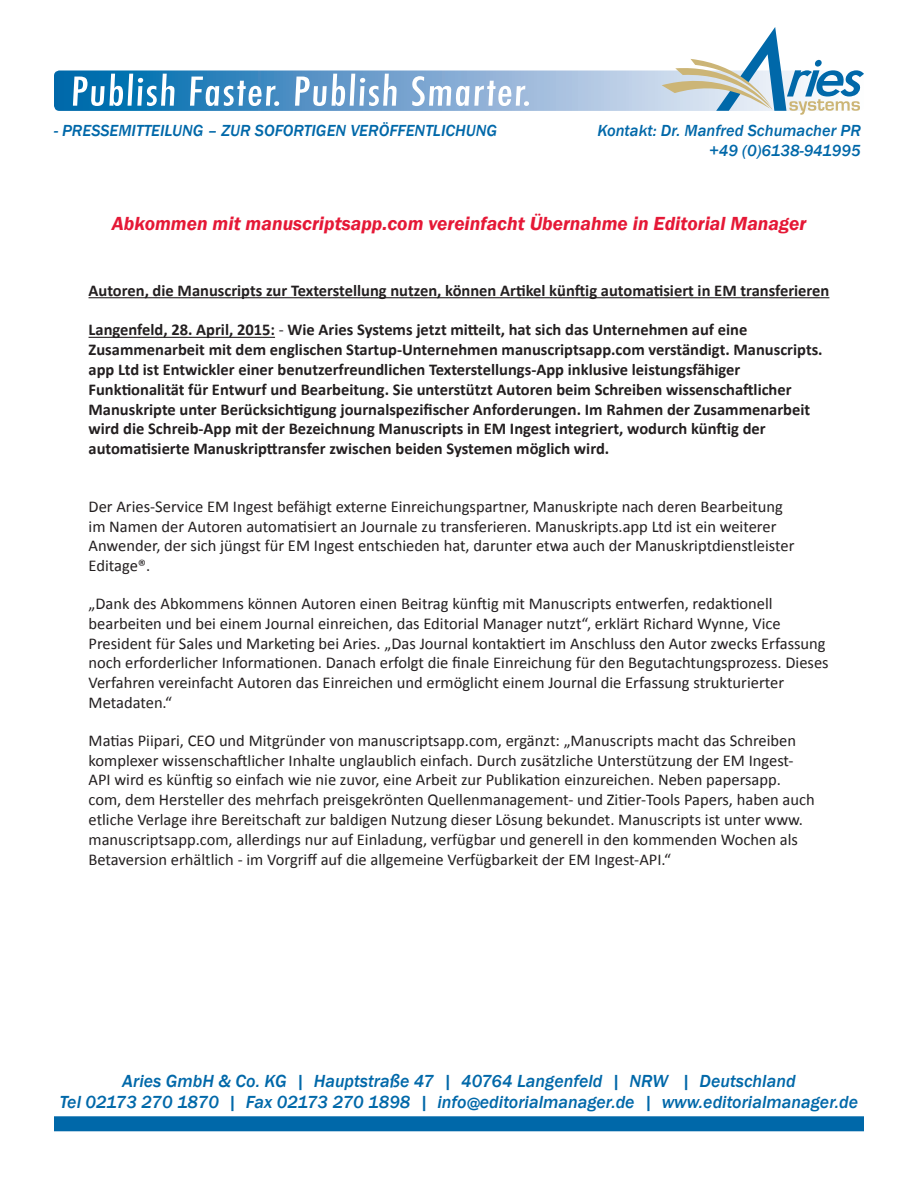
<style>
.page{position:relative;width:918px;height:1188px;background:#fff}
.page>*{position:absolute;margin:0;border:0;box-sizing:border-box;transform-origin:0 0}
.t1{font:italic 600 19.5px "Franklin Gothic";color:#e51836}
.t2{font:italic 500 18px "Franklin Gothic";color:#0068a9}
.t3{font:16.5px/19.8px "Calibri";color:#231f20}
.t4{font:700 16.5px/19.8px "Calibri";color:#231f20}
.t5{font:italic 500 16.5px "Franklin Gothic";color:#0068a9}
.s1{font-weight:400}
</style>
<div class="page">
<hr style="left:89px;top:297px;width:740px;height:1px;background:#231f20">
<hr style="left:89px;top:337px;width:186px;height:1px;background:#231f20">
<svg style="left:54px;top:27px;width:810px;height:88px"></svg>
<div style="left:54px;top:1116px;width:810px;height:15px;background:#0068a9"></div>
<p class="t5" style="left:54px;top:120px;width:445px">- PRESSEMITTEILUNG – ZUR SOFORTIGEN VERÖFFENTLICHUNG</p>
<p class="t5" style="left:597px;top:120px;width:265px">Kontakt: Dr. Manfred Schumacher PR</p>
<p class="t5" style="left:709px;top:140px;width:153px">+49 (0)6138-941995</p>
<p class="t1" style="left:112px;top:211px;width:696px">Abkommen mit manuscriptsapp.com vereinfacht Übernahme in Editorial Manager</p>
<p class="t4" style="left:89px;top:280px;width:742px">Autoren, die Manuscripts zur Texterstellung nutzen, können Artikel künftig automatisiert in EM transferieren</p>
<p class="t4" style="left:89px;top:320px;width:736px">Langenfeld, 28. April, 2015: <span class="s1">-</span> Wie Aries Systems jetzt mitteilt, hat sich das Unternehmen auf eine Zusammenarbeit mit dem englischen Startup-Unternehmen manuscriptsapp.com verständigt. Manuscripts. app Ltd ist Entwickler einer benutzerfreundlichen Texterstellungs-App inklusive leistungsfähiger Funktionalität für Entwurf und Bearbeitung. Sie unterstützt Autoren beim Schreiben wissenschaftlicher Manuskripte unter Berücksichtigung journalspezifischer Anforderungen. Im Rahmen der Zusammenarbeit wird die Schreib-App mit der Bezeichnung Manuscripts in EM Ingest integriert, wodurch künftig der automatisierte Manuskripttransfer zwischen beiden Systemen möglich wird.</p>
<p class="t3" style="left:89px;top:496px;width:707px">Der Aries-Service EM Ingest befähigt externe Einreichungspartner, Manuskripte nach deren Bearbeitung im Namen der Autoren automatisiert an Journale zu transferieren. Manuskripts.app Ltd ist ein weiterer Anwender, der sich jüngst für EM Ingest entschieden hat, darunter etwa auch der Manuskriptdienstleister Editage®.</p>
<p class="t3" style="left:89px;top:593px;width:742px">„Dank des Abkommens können Autoren einen Beitrag künftig mit Manuscripts entwerfen, redaktionell bearbeiten und bei einem Journal einreichen, das Editorial Manager nutzt“, erklärt Richard Wynne, Vice President für Sales und Marketing bei Aries. „Das Journal kontaktiert im Anschluss den Autor zwecks Erfassung noch erforderlicher Informationen. Danach erfolgt die finale Einreichung für den Begutachtungsprozess. Dieses Verfahren vereinfacht Autoren das Einreichen und ermöglicht einem Journal die Erfassung strukturierter Metadaten.“</p>
<p class="t3" style="left:89px;top:730px;width:728px">Matias Piipari, CEO und Mitgründer von manuscriptsapp.com, ergänzt: „Manuscripts macht das Schreiben komplexer wissenschaftlicher Inhalte unglaublich einfach. Durch zusätzliche Unterstützung der EM Ingest-API wird es künftig so einfach wie nie zuvor, eine Arbeit zur Publikation einzureichen. Neben papersapp. com, dem Hersteller des mehrfach preisgekrönten Quellenmanagement- und Zitier-Tools Papers, haben auch etliche Verlage ihre Bereitschaft zur baldigen Nutzung dieser Lösung bekundet. Manuscripts ist unter www. manuscriptsapp.com, allerdings nur auf Einladung, verfügbar und generell in den kommenden Wochen als Betaversion erhältlich - im Vorgriff auf die allgemeine Verfügbarkeit der EM Ingest-API.“</p>
<p class="t2" style="left:122px;top:1070px;width:675px">Aries GmbH &amp; Co. KG | Hauptstraße 47 | 40764 Langenfeld | NRW | Deutschland</p>
<p class="t2" style="left:60px;top:1091px;width:800px">Tel 02173 270 1870 | Fax 02173 270 1898 | info@editorialmanager.de | www.editorialmanager.de</p>
</div>
